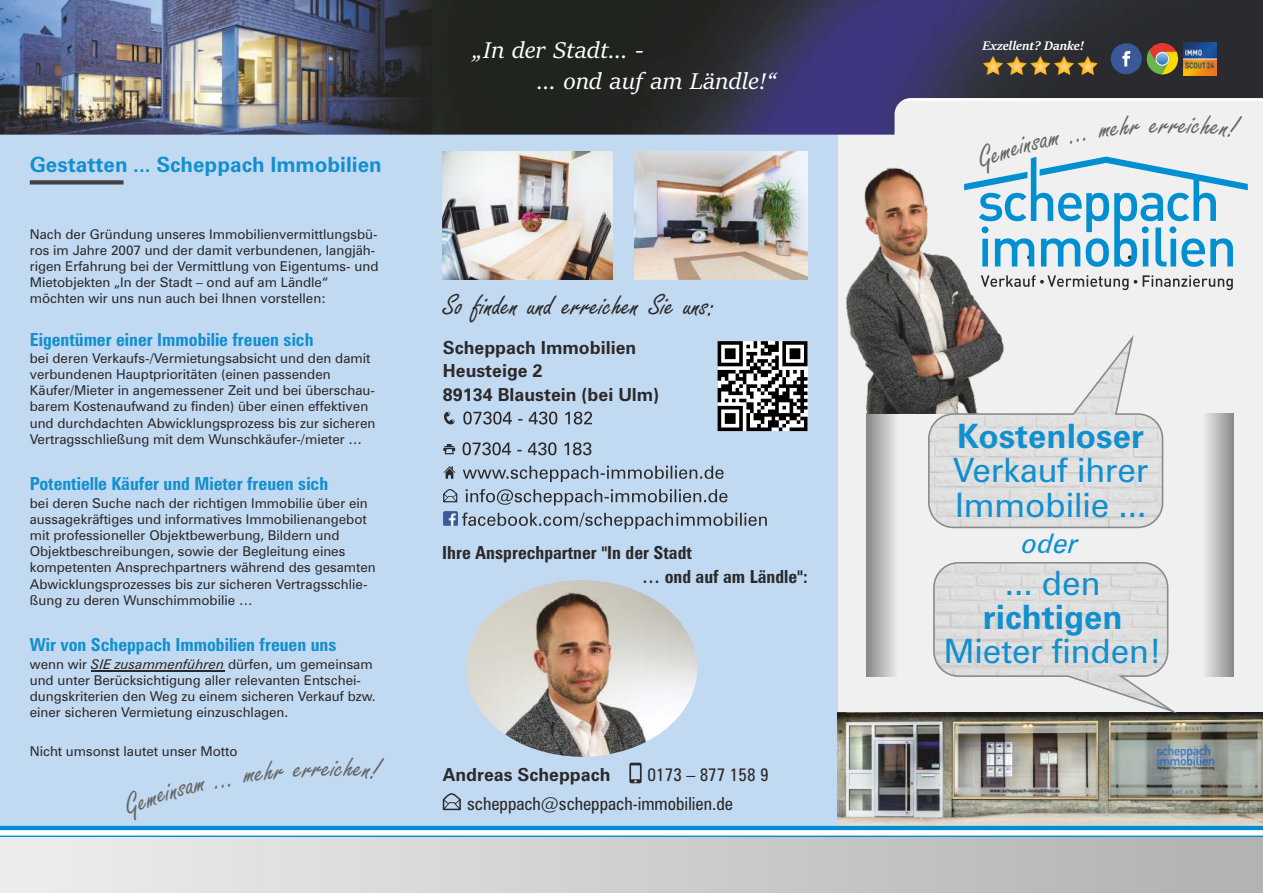
<style>
.page{position:relative;width:1263px;height:893px;background:#fff}
.page>*{position:absolute;margin:0;border:0;box-sizing:border-box;transform-origin:0 0}
.t1{font:33.6px/34.2px "Zurich BT";color:#128fcf}
.t2{font:700 33.6px "Zurich BT";color:#128fcf}
.t3{font:32.4px "Freestyle Script";color:#666}
.t4{font:31.8px "Freestyle Script";color:#2b2929}
.t5{font:31.8px "Freestyle Script";color:#666}
.t6{font:italic 27px "Zurich BT";color:#128fcf}
.t7{font:italic 25.2px/31.3px "Sitka Heading";color:#fff}
.t8{font:700 21px "Zurich BT";color:#128fcf}
.t9{font:700 condensed 18px "Zurich BT";color:#128fcf}
.t10{font:700 18px/23.4px "Zurich BT";color:#2b2929}
.t11{font:700 condensed 18px/23.4px "Zurich BT";color:#2b2929}
.t12{font:condensed 18px/29px "Zurich BT";color:#2b2929}
.t13{font:italic 700 13.95px "Sitka Banner";color:#fff}
.t14{font:13.5px/16.2px "Zurich BT";color:#2b2929}
.s1{font-style:italic}
</style>
<div class="page">
<div style="left:838px;top:101px;width:425px;height:735px;background:#f0f0f0"></div>
<div style="left:0;top:122px;width:412px;height:704px;background:#c2d9f2"></div>
<div style="left:412px;top:134px;width:426px;height:702px;background:#c2d9f2"></div>
<hr style="left:91px;top:670px;width:133px;height:1px;background:#2b2929">
<div style="left:30px;top:180px;width:94px;height:5px;background:#424242"></div>
<img style="left:0;top:0;width:1263px;height:135px">
<img style="left:838px;top:712px;width:425px;height:114px">
<svg style="left:0;top:830px;width:1263px;height:6px;fill:#fff"></svg>
<svg style="left:0;top:836px;width:1263px;height:2px;background:#67afd0"></svg>
<hr style="left:0;top:826px;width:1263px;height:4px;background:#008fd1">
<div style="left:0;top:838px;width:1263px;height:55px;background:linear-gradient(to right,#edeeee,#b0b1b1)"></div>
<svg style="left:443px;top:793px;width:18px;height:17px"></svg>
<svg style="left:629px;top:763px;width:13px;height:20px"></svg>
<img style="left:443px;top:152px;width:170px;height:127px">
<img style="left:634px;top:152px;width:173px;height:127px">
<img style="left:466px;top:580px;width:231px;height:177px;border-radius:50%">
<svg style="left:867px;top:413px;width:31px;height:263px;background:#bababa"></svg>
<svg style="left:1206px;top:413px;width:27px;height:263px;background:#b8b8b8"></svg>
<img style="left:846px;top:166px;width:152px;height:247px">
<svg style="left:932px;top:562px;width:251px;height:154px"></svg>
<svg style="left:927px;top:331px;width:237px;height:198px"></svg>
<img style="left:1183px;top:42px;width:33px;height:33px">
<svg style="left:1144px;top:43px;width:36px;height:32px"></svg>
<div style="left:1111px;top:43px;width:31px;height:31px;background:#3b5999;border-radius:50%"></div>
<svg style="left:1122px;top:51px;width:8px;height:15px"></svg>
<svg style="left:981px;top:275px;width:252px;height:15px"></svg>
<svg style="left:443px;top:341px;width:364px;height:188px"></svg>
<svg style="left:983px;top:56px;width:115px;height:19px;background:#6d5b39"></svg>
<svg style="left:964px;top:114px;width:284px;height:153px"></svg>
<h3 class="t8" style="left:30px;top:156px;width:353px">Gestatten ... Scheppach Immobilien</h3>
<p class="t14" style="left:30px;top:227px;width:350px">Nach der Gründung unseres Immobilienvermittlungsbü&shy;ros im Jahre 2007 und der damit verbundenen, langjäh&shy;rigen Erfahrung bei der Vermittlung von Eigentums- und Mietobjekten „In der Stadt – ond auf am Ländle“ möchten wir uns nun auch bei Ihnen vorstellen:</p>
<h3 class="t9" style="left:30px;top:332px;width:285px">Eigentümer einer Immobilie freuen sich</h3>
<p class="t14" style="left:30px;top:351px;width:347px">bei deren Verkaufs-/Vermietungsabsicht und den damit verbundenen Hauptprioritäten (einen passenden Käufer/Mieter in angemessener Zeit und bei überschau&shy;barem Kostenaufwand zu finden) über einen effektiven und durchdachten Abwicklungsprozess bis zur sicheren Vertragsschließung mit dem Wunschkäufer-/mieter …</p>
<h3 class="t9" style="left:30px;top:477px;width:300px">Potentielle Käufer und Mieter freuen sich</h3>
<p class="t14" style="left:30px;top:496px;width:348px">bei deren Suche nach der richtigen Immobilie über ein aussagekräftiges und informatives Immobilienangebot mit professioneller Objektbewerbung, Bildern und Objektbeschreibungen, sowie der Begleitung eines kompetenten Ansprechpartners während des gesamten Abwicklungsprozesses bis zur sicheren Vertragsschlie&shy;ßung zu deren Wunschimmobilie …</p>
<h3 class="t9" style="left:30px;top:638px;width:308px">Wir von Scheppach Immobilien freuen uns</h3>
<p class="t14" style="left:30px;top:657px;width:347px">wenn wir <span class="s1">SIE zusammenführen</span> dürfen, um gemeinsam und unter Berücksichtigung aller relevanten Entschei&shy;dungskriterien den Weg zu einem sicheren Verkauf bzw. einer sicheren Vermietung einzuschlagen.</p>
<p class="t14" style="left:30px;top:744px;width:209px">Nicht umsonst lautet unser Motto</p>
<h3 class="t5" style="left:323px;top:755px;width:23px">eic</h3>
<h3 class="t7" style="left:537px;top:35px;width:242px;text-indent:-64px">„In der Stadt... -<br>... ond auf am Ländle!“</h3>
<h3 class="t4" style="left:443px;top:293px;width:273px">So finden und erreichen Sie uns:</h3>
<h3 class="t10" style="left:443px;top:337px;width:218px">Scheppach Immobilien<br>Heusteige 2<br>89134 Blaustein (bei Ulm)</h3>
<h3 class="t11" style="left:642px;top:543px;width:167px;text-indent:-200px">Ihre Ansprechpartner "In der Stadt<br>… ond auf am Ländle":</h3>
<h3 class="t10" style="left:443px;top:765px;width:169px">Andreas Scheppach</h3>
<h3 class="t12" style="left:467px;top:762px;width:303px;text-indent:180px">0173 – 877 158 9 scheppach@scheppach-immobilien.de</h3>
<p class="t13" style="left:982px;top:40px;width:103px">Exzellent? Danke!</p>
<h2 class="t3" style="left:1159px;top:112px;width:21px">rr</h2>
<h1 class="t2" style="left:957px;top:423px;width:188px">Kostenloser</h1>
<h1 class="t1" style="left:953px;top:457px;width:197px">Verkauf ihrer<br>Immobilie ...</h1>
<h3 class="t6" style="left:1022px;top:533px;width:58px">oder</h3>
<h1 class="t1" style="left:1005px;top:569px;width:97px">... den</h1>
<h1 class="t2" style="left:983px;top:603px;width:141px">richtigen</h1>
<h1 class="t1" style="left:944px;top:637px;width:219px">Mieter finden!</h1>
</div>
